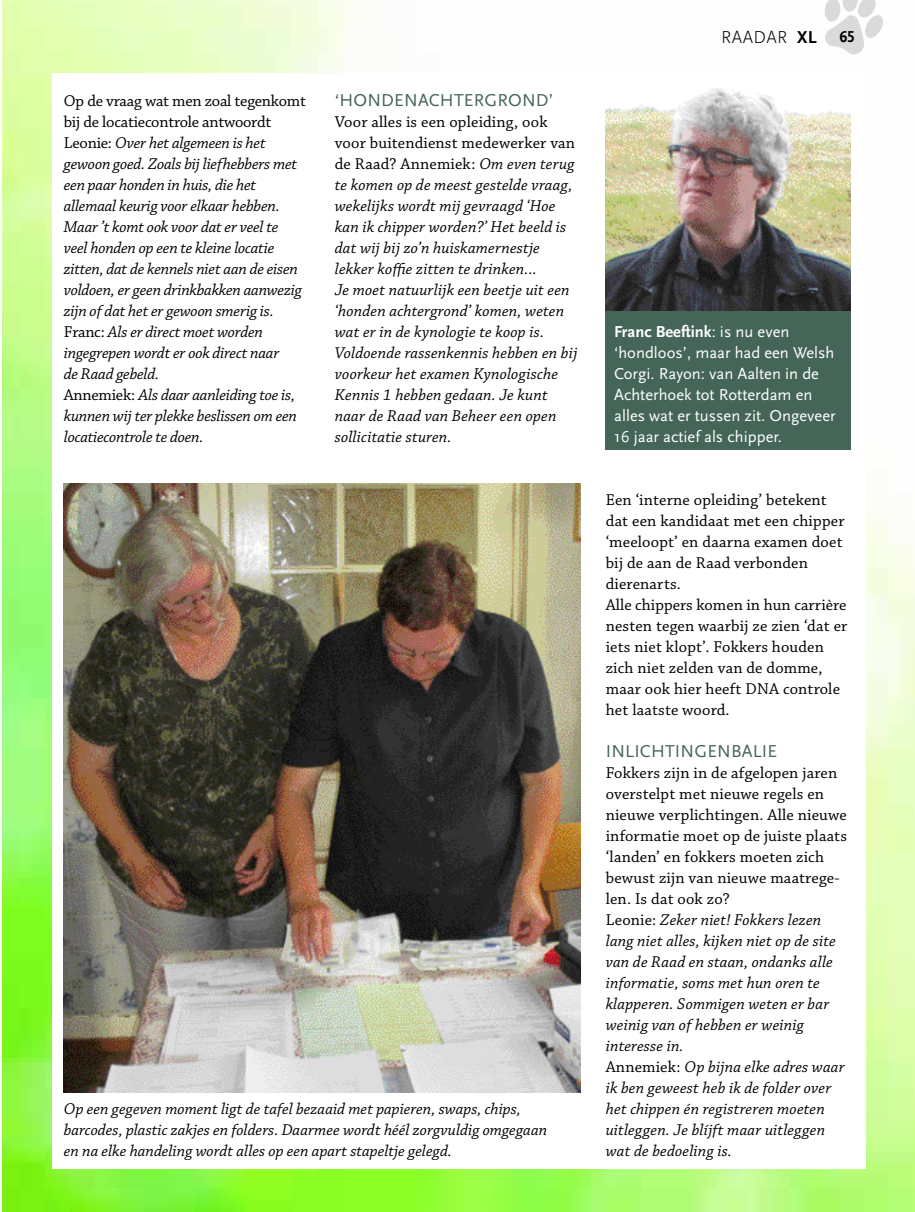
<style>
.page{position:relative;width:915px;height:1212px;background:#fff}
.page>*{position:absolute;margin:0;border:0;box-sizing:border-box;transform-origin:0 0}
.t1{font:18px "Scala Sans Pro";letter-spacing:.01em;color:#446557}
.t2{font:300 18px "Scala Sans Pro";letter-spacing:.02em;color:#000}
.t3{font:italic 16.5px/21px "Chaparral Pro";letter-spacing:.005em;color:#000}
.t4{font:italic 16.5px/21px "Chaparral Pro";letter-spacing:-.015em;color:#000}
.t5{font:16.5px/21px "Chaparral Pro";letter-spacing:.01em;color:#000}
.t6{font:16.5px/21px "Scala Sans Pro";color:#fff}
.t7{font:700 16.5px "Scala Sans Pro";color:#000;scale:.95 1}
.s1{font-style:normal}
.s2{font-weight:700}
</style>
<div class="page">
<img style="left:2px;top:0;width:912px;height:1212px">
<div style="left:52px;top:73px;width:813px;height:1095px;background:#fff"></div>
<img style="left:605px;top:88px;width:245px;height:224px">
<svg style="left:823px;top:0;width:60px;height:56px"></svg>
<img style="left:64px;top:484px;width:516px;height:608px">
<div style="left:605px;top:312px;width:245px;height:138px;background:#446557"></div>
<p class="t4" style="left:64px;top:90px;width:243px"><span class="s1">Op de vraag wat men zoal tegenkomt bij de locatiecontrole antwoordt Leonie:</span> Over het algemeen is het gewoon goed. Zoals bij liefhebbers met een paar honden in huis, die het allemaal keurig voor elkaar hebben.<br>Maar ’t komt ook voor dat er veel te veel honden op een te kleine locatie zitten, dat de kennels niet aan de eisen voldoen, er geen drinkbakken aanwezig zijn of dat het er gewoon smerig is.<br><span class="s1">Franc:</span> Als er direct moet worden ingegrepen wordt er ook direct naar<br>de Raad gebeld.<br><span class="s1">Annemiek:</span> Als daar aanleiding toe is, kunnen wij ter plekke beslissen om een locatiecontrole te doen.</p>
<p class="t1" style="left:334px;top:89px;width:220px">‘HONDENACHTERGROND’</p>
<p class="t3" style="left:334px;top:111px;width:244px"><span class="s1">Voor alles is een opleiding, ook voor buitendienst medewerker van de Raad? Annemiek:</span> Om even terug te komen op de meest gestelde vraag, wekelijks wordt mij gevraagd ‘Hoe kan ik chipper worden?’ Het beeld is dat wij bij zo’n huiskamernestje lekker koffie zitten te drinken...<br>Je moet natuurlijk een beetje uit een ‘honden achtergrond’ komen, weten wat er in de kynologie te koop is.<br>Voldoende rassenkennis hebben en bij voorkeur het examen Kynologische Kennis 1 hebben gedaan. Je kunt naar de Raad van Beheer een open sollicitatie sturen.</p>
<p class="t3" style="left:64px;top:1099px;width:484px">Op een gegeven moment ligt de tafel bezaaid met papieren, swaps, chips, barcodes, plastic zakjes en folders. Daarmee wordt héél zorgvuldig omgegaan en na elke handeling wordt alles op een apart stapeltje gelegd.</p>
<p class="t2" style="left:721px;top:27px;width:97px">RAADAR <span class="s2">XL</span></p>
<p class="t7" style="left:839px;top:27px;width:18px">65</p>
<p class="t6" style="left:614px;top:321px;width:223px"><span class="s2">Franc Beeftink</span>: is nu even ‘hondloos’, maar had een Welsh<br>Corgi. Rayon: van Aalten in de<br>Achterhoek tot Rotterdam en alles wat er tussen zit. Ongeveer<br>16 jaar actief als chipper.</p>
<p class="t5" style="left:605px;top:490px;width:243px">Een ‘interne opleiding’ betekent dat een kandidaat met een chipper ‘meeloopt’ en daarna examen doet bij de aan de Raad verbonden dierenarts.<br>Alle chippers komen in hun carrière nesten tegen waarbij ze zien ‘dat er iets niet klopt’. Fokkers houden zich niet zelden van de domme, maar ook hier heeft DNA controle het laatste woord.</p>
<p class="t1" style="left:605px;top:740px;width:173px">INLICHTINGENBALIE</p>
<p class="t3" style="left:605px;top:762px;width:243px"><span class="s1">Fokkers zijn in de afgelopen jaren overstelpt met nieuwe regels en nieuwe verplichtingen. Alle nieuwe informatie moet op de juiste plaats ‘landen’ en fokkers moeten zich bewust zijn van nieuwe maatrege&shy;len. Is dat ook zo?<br>Leonie:</span> Zeker niet! Fokkers lezen lang niet alles, kijken niet op de site van de Raad en staan, ondanks alle informatie, soms met hun oren te klapperen. Sommigen weten er bar weinig van of hebben er weinig interesse in.<br><span class="s1">Annemiek:</span> Op bijna elke adres waar ik ben geweest heb ik de folder over het chippen én registreren moeten uitleggen. Je blíjft maar uitleggen wat de bedoeling is.</p>
</div>
